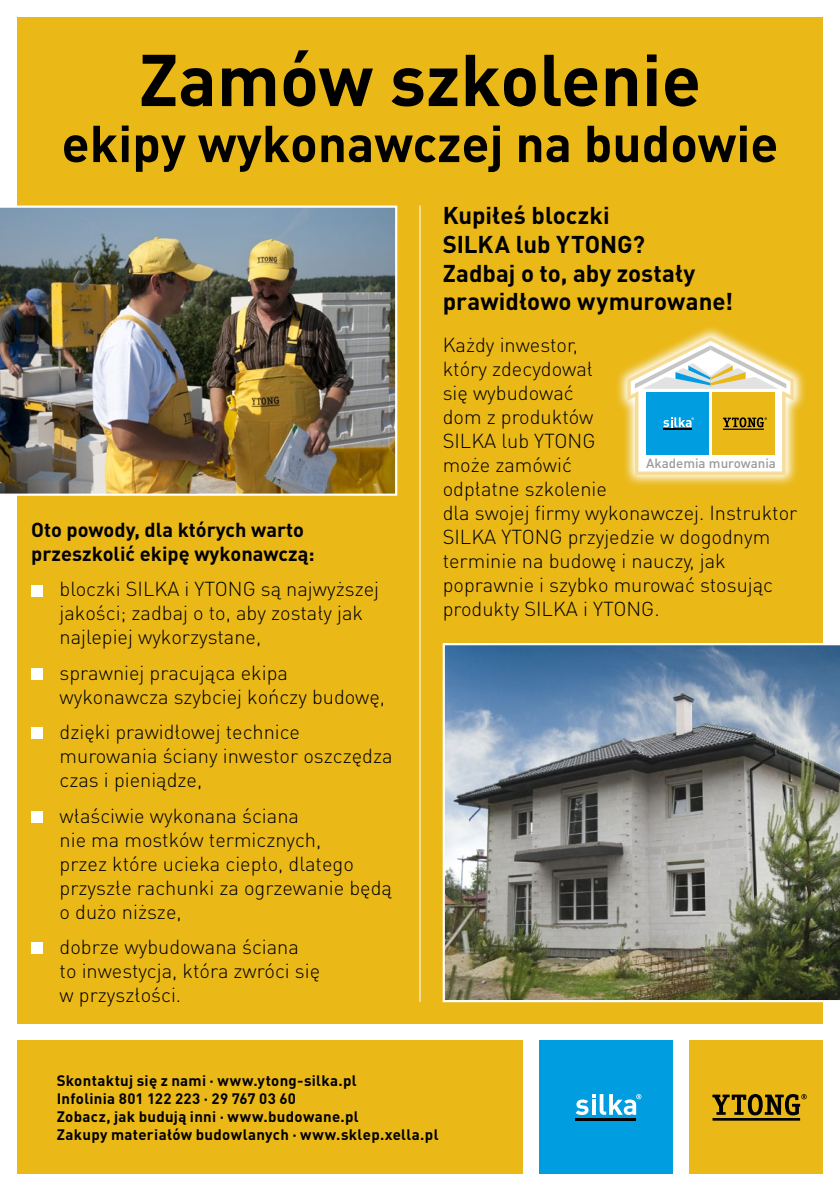
<style>
.page{position:relative;width:840px;height:1191px;background:#fff}
.page>*{position:absolute;margin:0;border:0;box-sizing:border-box;transform-origin:0 0}
.t1{font:700 72px "DIN Pro";color:#000}
.t2{font:700 51px "DIN Pro";color:#000}
.t3{font:700 24px/28.8px "DIN Pro";color:#000}
.t4{font:300 20px/24px "DIN Pro";color:#000}
.t5{font:700 20px/24px "DIN Pro";color:#000}
.t6{font:700 15px/18px "DIN Pro";letter-spacing:.02em;color:#000}
.t7{font:500 13.4px "DIN Pro";color:#9c9b9b}
</style>
<div class="page">
<div style="left:17px;top:1040px;width:505px;height:134px;background:#eab817"></div>
<div style="left:17px;top:17px;width:805px;height:1006px;background:#eab817"></div>
<div style="left:689px;top:1040px;width:133px;height:134px;background:#eab817"></div>
<hr style="left:712px;top:1118px;width:87px;height:2px;background:#000">
<svg style="left:712px;top:1094px;width:94px;height:21px"></svg>
<div style="left:539px;top:1040px;width:133px;height:134px;background:#009de0"></div>
<hr style="left:575px;top:1118px;width:60px;height:2px;background:#000">
<svg style="left:575px;top:1094px;width:66px;height:21px"></svg>
<div style="left:31px;top:585px;width:12px;height:11px;background:#fff"></div>
<div style="left:31px;top:668px;width:12px;height:12px;background:#fff"></div>
<div style="left:31px;top:728px;width:12px;height:11px;background:#fff"></div>
<div style="left:31px;top:811px;width:12px;height:11px;background:#fff"></div>
<div style="left:31px;top:942px;width:12px;height:12px;background:#fff"></div>
<hr style="left:419px;top:205px;width:2px;height:797px;background:#f6dc96">
<img style="left:0;top:205px;width:397px;height:291px">
<img style="left:442px;top:643px;width:397px;height:359px">
<svg style="left:617px;top:327px;width:188px;height:158px"></svg>
<svg style="left:627px;top:337px;width:166px;height:138px"></svg>
<h1 class="t1" style="left:139px;top:32px;width:563px">Zamów szkolenie</h1>
<h2 class="t2" style="left:62px;top:110px;width:717px">ekipy wykonawczej na budowie</h2>
<p class="t5" style="left:31px;top:517px;width:285px">Oto powody, dla których warto przeszkolić ekipę wykonawczą:</p>
<p class="t4" style="left:60px;top:577px;width:321px">bloczki SILKA i YTONG są najwyższej jakości; zadbaj o to, aby zostały jak najlepiej wykorzystane,</p>
<p class="t4" style="left:60px;top:660px;width:327px">sprawniej pracująca ekipa wykonawcza szybciej kończy budowę,</p>
<p class="t4" style="left:60px;top:719px;width:334px">dzięki prawidłowej technice murowania ściany inwestor oszczędza czas i pieniądze,</p>
<p class="t4" style="left:60px;top:803px;width:334px">właściwie wykonana ściana<br>nie ma mostków termicznych,<br>przez które ucieka ciepło, dlatego przyszłe rachunki za ogrzewanie będą o dużo niższe,</p>
<p class="t4" style="left:60px;top:934px;width:262px">dobrze wybudowana ściana to inwestycja, która zwróci się w przyszłości.</p>
<p class="t3" style="left:442px;top:200px;width:292px">Kupiłeś bloczki<br>SILKA lub YTONG?<br>Zadbaj o to, aby zostały prawidłowo wymurowane!</p>
<p class="t4" style="left:442px;top:333px;width:356px">Każdy inwestor,<br>który zdecydował<br>się wybudować<br>dom z produktów<br>SILKA lub YTONG<br>może zamówić<br>odpłatne szkolenie<br>dla swojej firmy wykonawczej. Instruktor<br>SILKA YTONG przyjedzie w dogodnym terminie na budowę i nauczy, jak poprawnie i szybko murować stosując produkty SILKA i YTONG.</p>
<p class="t7" style="left:645px;top:454px;width:131px">Akademia murowania</p>
<p class="t6" style="left:57px;top:1071px;width:383px">Skontaktuj się z nami · www.ytong-silka.pl<br>Infolinia 801 122 223 · 29 767 03 60<br>Zobacz, jak budują inni · www.budowane.pl<br>Zakupy materiałów budowlanych · www.sklep.xella.pl</p>
</div>
